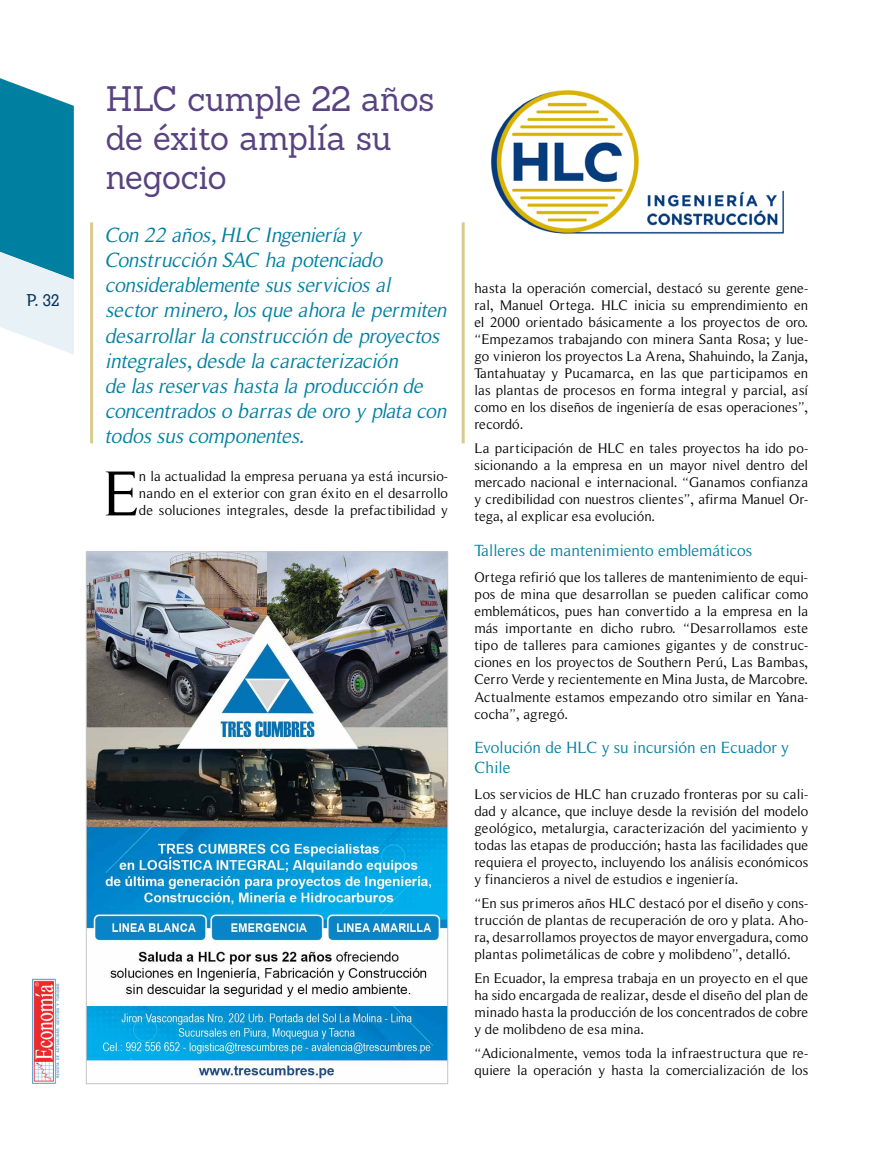
<style>
.page{position:relative;width:872px;height:1149px;background:#fff}
.page>*{position:absolute;margin:0;border:0;box-sizing:border-box;transform-origin:0 0}
.t1{font:64.8px "Roman Serif";color:#000}
.t2{font:34.5px/39px "Sanchez";letter-spacing:-.005em;color:#584281;scale:.95 1}
.t3{font:italic 21px/25.2px "Roman Serif";color:#007fa1}
.t4{font:16.5px/19.8px "Roman Serif";color:#007fa1}
.t5{font:16.5px "BDP Old Neo Regular";color:#073258}
.t6{font:14.25px/17.1px "Roman Serif";color:#000;text-align:justify}
</style>
<div class="page">
<img style="left:32px;top:978px;width:28px;height:105px">
<svg style="left:0;top:78px;width:74px;height:276px;background:#58aac1"></svg>
<img style="left:88px;top:553px;width:358px;height:527px">
<hr style="left:90px;top:222px;width:3px;height:221px;background:#d8ca90">
<hr style="left:462px;top:222px;width:3px;height:221px;background:#d8ca90">
<img style="left:491px;top:90px;width:293px;height:144px">
<p class="t5" style="left:27px;top:290px;width:34px">P. 32</p>
<h2 class="t2" style="left:106px;top:79px;width:347px">HLC cumple 22 años de éxito amplía su negocio</h2>
<p class="t3" style="left:106px;top:222px;width:342px">Con 22 años, HLC Ingeniería y Construcción SAC ha potenciado considerablemente sus servicios al sector minero, los que ahora le permiten desarrollar la construcción de proyectos integrales, desde la caracterización<br>de las reservas hasta la producción de concentrados o barras de oro y plata con todos sus componentes.</p>
<h1 class="t1" style="left:103px;top:456px;width:38px">E</h1>
<p class="t6" style="left:139px;top:467px;width:311px">n la actualidad la empresa peruana ya está incursio&shy;nando en el exterior con gran éxito en el desarrollo de soluciones integrales, desde la prefactibilidad y</p>
<p class="t6" style="left:474px;top:279px;width:335px">hasta la operación comercial, destacó su gerente gene&shy;ral, Manuel Ortega. HLC inicia su emprendimiento en el 2000 orientado básicamente a los proyectos de oro. “Empezamos trabajando con minera Santa Rosa; y lue&shy;go vinieron los proyectos La Arena, Shahuindo, la Zanja, Tantahuatay y Pucamarca, en las que participamos en las plantas de procesos en forma integral y parcial, así como en los diseños de ingeniería de esas operaciones”, recordó.</p>
<p class="t6" style="left:474px;top:439px;width:335px">La participación de HLC en tales proyectos ha ido po&shy;sicionando a la empresa en un mayor nivel dentro del mercado nacional e internacional. “Ganamos confianza y credibilidad con nuestros clientes”, afirma Manuel Or&shy;tega, al explicar esa evolución.</p>
<p class="t4" style="left:474px;top:540px;width:279px">Talleres de mantenimiento emblemáticos</p>
<p class="t6" style="left:474px;top:568px;width:335px">Ortega refirió que los talleres de mantenimiento de equi&shy;pos de mina que desarrollan se pueden calificar como emblemáticos, pues han convertido a la empresa en la más importante en dicho rubro. “Desarrollamos este tipo de talleres para camiones gigantes y de construc&shy;ciones en los proyectos de Southern Perú, Las Bambas, Cerro Verde y recientemente en Mina Justa, de Marcobre.<br>Actualmente estamos empezando otro similar en Yana&shy;cocha”, agregó.</p>
<p class="t4" style="left:474px;top:737px;width:316px">Evolución de HLC y su incursión en Ecuador y<br>Chile</p>
<p class="t6" style="left:474px;top:785px;width:335px">Los servicios de HLC han cruzado fronteras por su cali&shy;dad y alcance, que incluye desde la revisión del modelo geológico, metalurgia, caracterización del yacimiento y todas las etapas de producción; hasta las facilidades que requiera el proyecto, incluyendo los análisis económicos y financieros a nivel de estudios e ingeniería.</p>
<p class="t6" style="left:474px;top:894px;width:335px">“En sus primeros años HLC destacó por el diseño y cons&shy;trucción de plantas de recuperación de oro y plata. Aho&shy;ra, desarrollamos proyectos de mayor envergadura, como plantas polimetálicas de cobre y molibdeno”, detalló.</p>
<p class="t6" style="left:474px;top:968px;width:335px">En Ecuador, la empresa trabaja en un proyecto en el que ha sido encargada de realizar, desde el diseño del plan de minado hasta la producción de los concentrados de cobre y de molibdeno de esa mina.</p>
<p class="t6" style="left:474px;top:1043px;width:335px">“Adicionalmente, vemos toda la infraestructura que re&shy;quiere la operación y hasta la comercialización de los</p>
</div>
